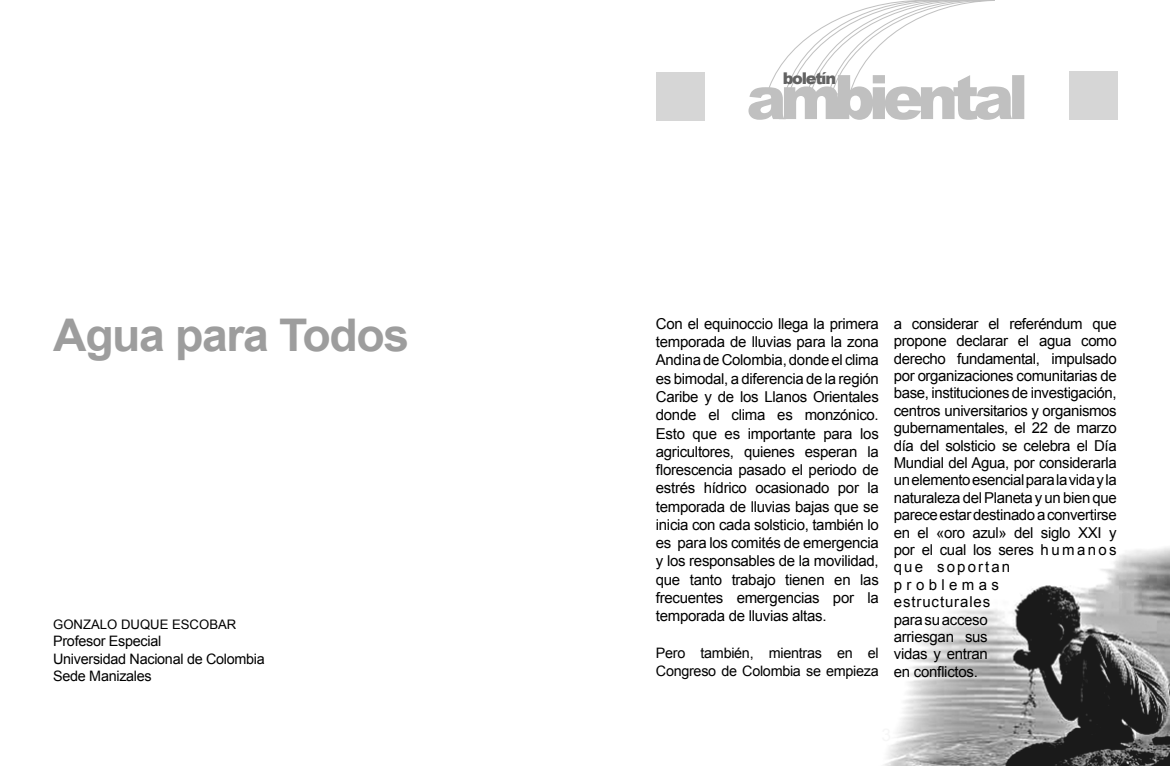
<style>
.page{position:relative;width:1170px;height:766px;background:#fff}
.page>*{position:absolute;margin:0;border:0;box-sizing:border-box;transform-origin:0 0}
.t1{font:700 45px "Arial";letter-spacing:-.03em;color:#9d9d9d}
.t2{font:900 16.12px "Arial";letter-spacing:-.08em;color:#636363}
.contenidos{font:15px/17.4px "Arial";letter-spacing:-.025em;color:#000;text-align:justify}
.contenidos-2{font:14.38px/18.2px "Arial";letter-spacing:-.02em;color:#000}
.contenidos-3{font:13.12px "Arial";color:#000}
</style>
<div class="page">
<img style="left:884px;top:547px;width:285px;height:218px">
<svg style="left:748px;top:0;width:276px;height:120px"></svg>
<div style="left:656px;top:72px;width:48px;height:48px;background:#d6d6d6"></div>
<div style="left:1068px;top:72px;width:48px;height:48px;background:#d6d6d6"></div>
<p class="t1" style="left:53px;top:309px;width:357px">Agua para Todos</p>
<p class="contenidos-3" style="left:53px;top:616px;width:185px">GONZALO DUQUE ESCOBAR</p>
<p class="contenidos-2" style="left:53px;top:632px;width:110px">Profesor Especial</p>
<p class="contenidos-2" style="left:53px;top:649px;width:213px">Universidad Nacional de Colombia</p>
<p class="contenidos-2" style="left:53px;top:667px;width:100px">Sede Manizales</p>
<p class="t2" style="left:782px;top:69px;width:55px">boletín</p>
<p class="contenidos" style="left:656px;top:314px;width:224px;line-height:18.2px">Con el equinoccio llega la primera temporada de lluvias para la zona Andina de Colombia, donde el clima es bimodal, a diferencia de la región Caribe y de los Llanos Orientales donde el clima es monzónico.<br>Esto que es importante para los agricultores, quienes esperan la florescencia pasado el periodo de estrés hídrico ocasionado por la temporada de lluvias bajas que se inicia con cada solsticio, también lo es para los comités de emergencia y los responsables de la movilidad, que tanto trabajo tienen en las frecuentes emergencias por la temporada de lluvias altas.</p>
<p class="contenidos-2" style="left:656px;top:643px;width:224px">Pero también, mientras en el<br>Congreso de Colombia se empieza</p>
<p class="contenidos" style="left:893px;top:315px;width:224px;text-align:left">a considerar el referéndum que propone declarar el agua como derecho fundamental, impulsado por organizaciones comunitarias de base, instituciones de investigación, centros universitarios y organismos gubernamentales, el 22 de marzo día del solsticio se celebra el Día<br>Mundial del Agua, por considerarla un elemento esencial para la vida y la naturaleza del Planeta y un bien que parece estar destinado a convertirse en el «oro azul» del siglo XXI y por el cual los seres h u m a n o s que soportan problemas<br>estructurales<br>para su acceso<br>arriesgan sus<br>vidas y entran<br>en conflictos.</p>
</div>
